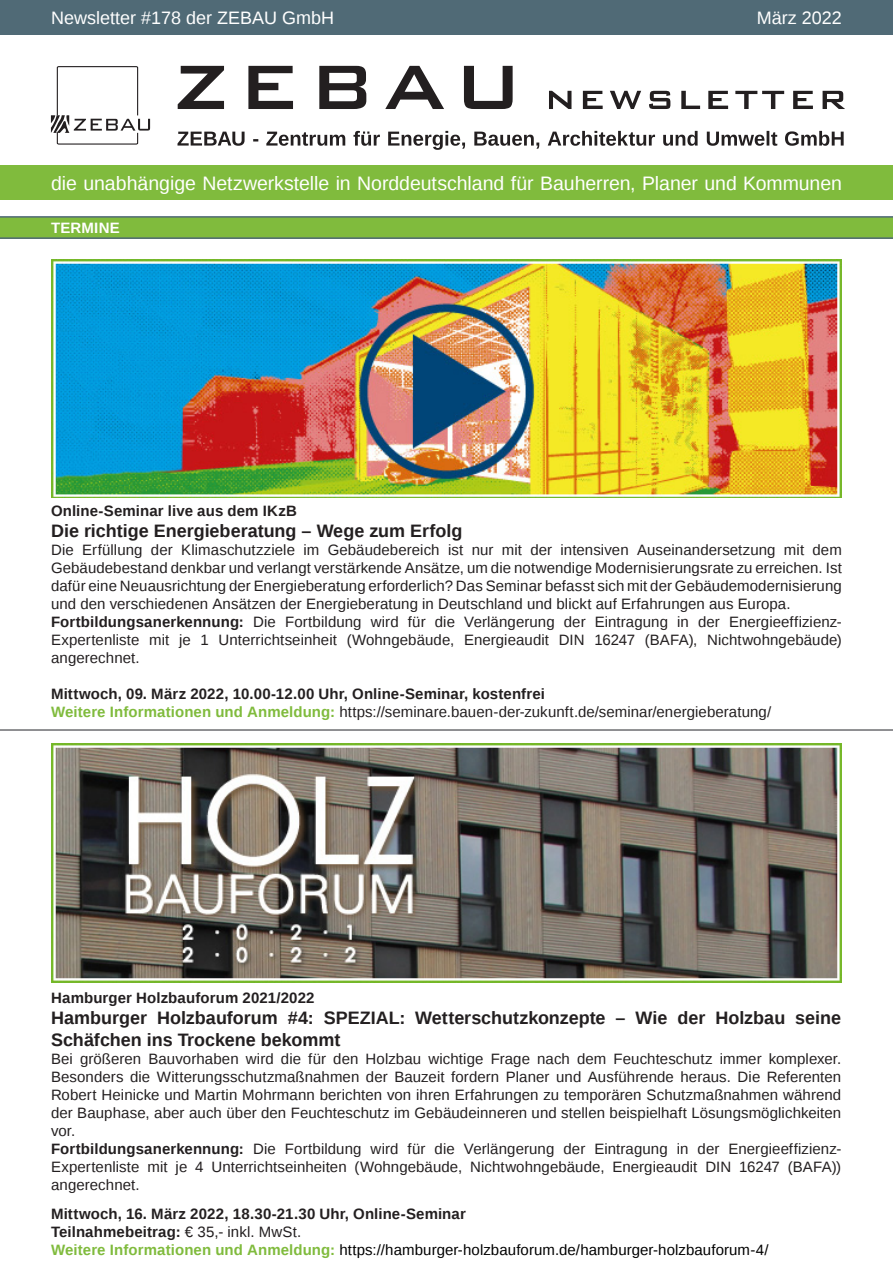
<style>
.page{position:relative;width:893px;height:1263px;background:#fff}
.page>*{position:absolute;margin:0;border:0;box-sizing:border-box;transform-origin:0 0}
.t1{font:19.5px "Liberation Sans";letter-spacing:-.005em;color:#fff}
.Überschrift{font:700 18px/21.6px "Liberation Sans";color:#231f20}
.t2{font:18px "Liberation Sans";color:#fff}
.Überschrift-2{font:15px/18px "Liberation Sans";letter-spacing:.005em;color:#231f20;text-align:justify}
.Überschrift-3{font:700 15px "Liberation Sans";letter-spacing:.01em;color:#231f20}
.Überschrift-4{font:15px "Liberation Sans";letter-spacing:.005em;color:#000}
.t3{font:700 15px "Liberation Sans";letter-spacing:.015em;color:#fff}
.s1{font-weight:700}
.s2{font-weight:700;color:#80bb3d}
.s3{font-weight:400}
</style>
<div class="page">
<div style="left:0;top:0;width:893px;height:34px;background:#506a76"></div>
<div style="left:0;top:166px;width:893px;height:34px;background:#80bb3d"></div>
<svg style="left:178px;top:66px;width:667px;height:43px"></svg>
<svg style="left:177px;top:131px;width:667px;height:19px"></svg>
<svg style="left:51px;top:66px;width:99px;height:79px"></svg>
<div style="left:0;top:217px;width:893px;height:21px;background:#80bb3d"></div>
<hr style="left:0;top:237px;width:893px;height:2px;background:#506a76">
<hr style="left:0;top:216px;width:893px;height:2px;background:#506a76">
<img style="left:51px;top:259px;width:791px;height:239px">
<hr style="left:0;top:729px;width:893px;height:2px;background:#6c6d70">
<img style="left:51px;top:743px;width:791px;height:240px">
<p class="t2" style="left:51px;top:7px;width:285px">Newsletter #178 der ZEBAU GmbH</p>
<p class="t2" style="left:757px;top:7px;width:87px">März 2022</p>
<h1 class="t1" style="left:51px;top:172px;width:792px">die unabhängige Netzwerkstelle in Norddeutschland für Bauherren, Planer und Kommunen</h1>
<p class="t3" style="left:51px;top:217px;width:70px">TERMINE</p>
<p class="Überschrift-3" style="left:51px;top:500px;width:247px">Online-Seminar live aus dem IKzB</p>
<p class="Überschrift" style="left:51px;top:520px;width:413px">Die richtige Energieberatung – Wege zum Erfolg</p>
<p class="Überschrift-2" style="left:51px;top:542px;width:792px">Die Erfüllung der Klimaschutzziele im Gebäudebereich ist nur mit der intensiven Auseinandersetzung mit dem Gebäudebestand denkbar und verlangt verstärkende Ansätze, um die notwendige Modernisierungsrate zu erreichen. Ist dafür eine Neuausrichtung der Energieberatung erforderlich? Das Seminar befasst sich mit der Gebäudemodernisierung und den verschiedenen Ansätzen der Energieberatung in Deutschland und blickt auf Erfahrungen aus Europa.</p>
<p class="Überschrift-2" style="left:51px;top:614px;width:792px"><span class="s1">Fortbildungsanerkennung:</span> Die Fortbildung wird für die Verlängerung der Eintragung in der Energieeffizienz-Expertenliste mit je 1 Unterrichtseinheit (Wohngebäude, Energieaudit DIN 16247 (BAFA), Nichtwohngebäude) angerechnet.</p>
<p class="Überschrift-3" style="left:51px;top:684px;width:496px">Mittwoch, 09. März 2022, 10.00-12.00 Uhr, Online-Seminar, kostenfrei</p>
<p class="Überschrift-2" style="left:51px;top:704px;width:722px"><span class="s2">Weitere Informationen und Anmeldung:</span> https://seminare.bauen-der-zukunft.de/seminar/energieberatung/</p>
<p class="Überschrift-3" style="left:51px;top:987px;width:265px">Hamburger Holzbauforum 2021/2022</p>
<p class="Überschrift" style="left:51px;top:1007px;width:792px">Hamburger Holzbauforum #4: SPEZIAL: Wetterschutzkonzepte – Wie der Holzbau seine<br>Schäfchen ins Trockene bekommt</p>
<p class="Überschrift-2" style="left:51px;top:1050px;width:792px">Bei größeren Bauvorhaben wird die für den Holzbau wichtige Frage nach dem Feuchteschutz immer komplexer.<br>Besonders die Witterungsschutzmaßnahmen der Bauzeit fordern Planer und Ausführende heraus. Die Referenten Robert Heinicke und Martin Mohrmann berichten von ihren Erfahrungen zu temporären Schutzmaßnahmen während der Bauphase, aber auch über den Feuchteschutz im Gebäudeinneren und stellen beispielhaft Lösungsmöglichkeiten vor.</p>
<p class="Überschrift-2" style="left:51px;top:1140px;width:792px"><span class="s1">Fortbildungsanerkennung:</span> Die Fortbildung wird für die Verlängerung der Eintragung in der Energieeffizienz-Expertenliste mit je 4 Unterrichtseinheiten (Wohngebäude, Nichtwohngebäude, Energieaudit DIN 16247 (BAFA)) angerechnet.</p>
<p class="Überschrift-3" style="left:51px;top:1203px;width:416px">Mittwoch, 16. März 2022, 18.30-21.30 Uhr, Online-Seminar</p>
<p class="Überschrift-3" style="left:51px;top:1221px;width:252px">Teilnahmebeitrag: <span class="s3">€ 35,- inkl. MwSt.</span></p>
<p class="Überschrift-4" style="left:51px;top:1241px;width:719px"><span class="s2">Weitere Informationen und Anmeldung:</span> https://hamburger-holzbauforum.de/hamburger-holzbauforum-4/</p>
</div>
